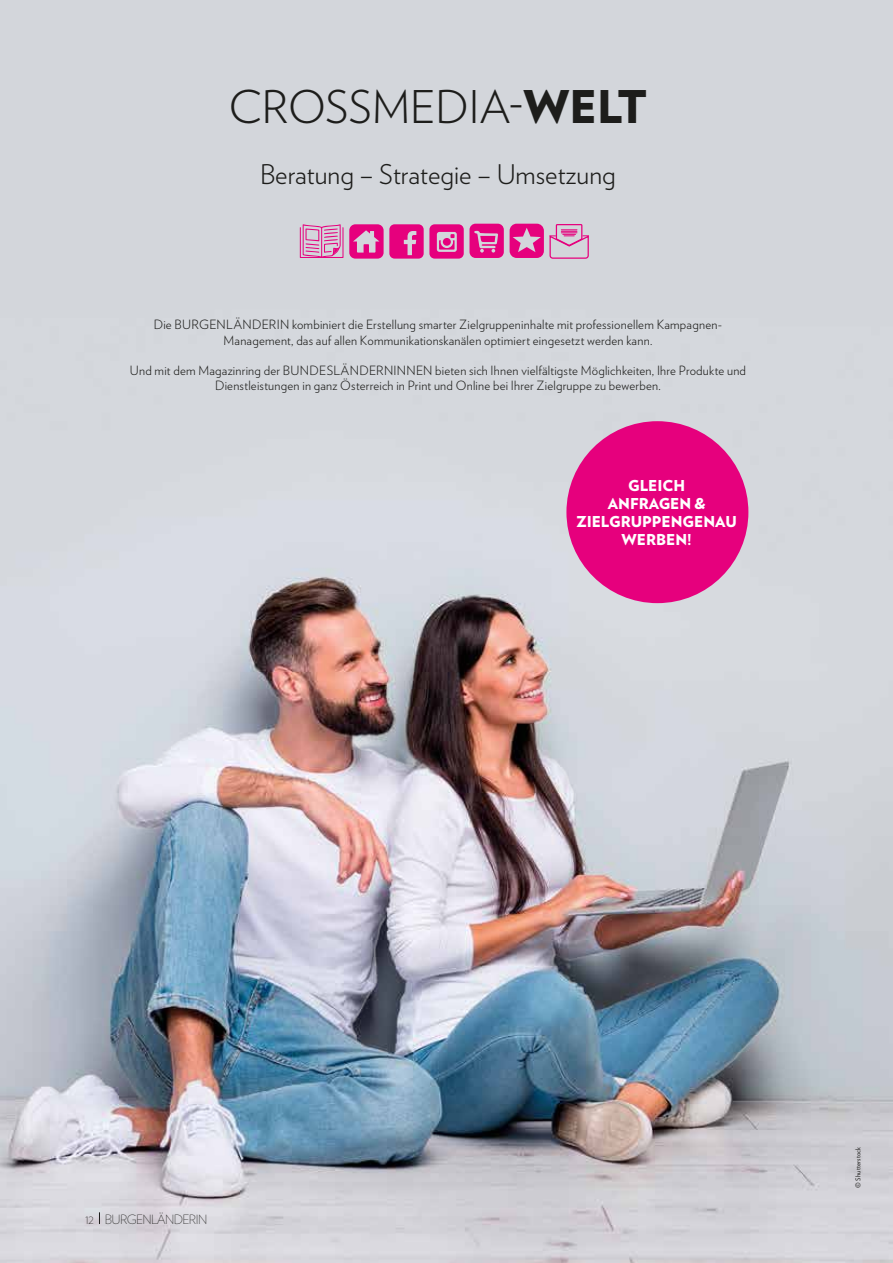
<style>
.page{position:relative;width:893px;height:1263px;background:#fff}
.page>*{position:absolute;margin:0;border:0;box-sizing:border-box;transform-origin:0 0}
.t1{font:300 45px "Verlag";color:#1d1d1b}
.t2{font:300 27px "Verlag";color:#1d1d1b}
.t3{font:900 15px/18px "Verlag";color:#fff;text-align:center}
.t4{font:300 12.75px/15.3px "Verlag";letter-spacing:.015em;color:#1d1d1b;text-align:center}
.t5{font:200 12.75px "Verlag";letter-spacing:-.05em;color:#1d1d1b}
.t6{font:6.75px "Verlag";letter-spacing:.02em;color:#1d1d1b}
.s1{font-weight:900}
</style>
<div class="page">
<img style="left:0;top:0;width:893px;height:1263px">
<svg style="left:300px;top:224px;width:204px;height:35px;background:#dd5aa4"></svg>
<svg style="left:510px;top:223px;width:80px;height:36px;background:#da7db4"></svg>
<div style="left:566px;top:421px;width:182px;height:182px;background:#e6007d;border-radius:50%"></div>
<svg style="left:99px;top:1212px;width:1px;height:12px"></svg>
<h1 class="t1" style="left:229px;top:74px;width:420px">CROSSMEDIA-<span class="s1">WELT</span></h1>
<h2 class="t2" style="left:260px;top:154px;width:357px">Beratung – Strategie – Umsetzung</h2>
<p class="t4" style="left:154px;top:316px;width:570px">Die BURGENLÄNDERIN kombiniert die Erstellung smarter Zielgruppeninhalte mit professionellem Kampagnen-<br>Management, das auf allen Kommunikationskanälen optimiert eingesetzt werden kann.</p>
<p class="t4" style="left:130px;top:362px;width:618px">Und mit dem Magazinring der BUNDESLÄNDERNINNEN bieten sich Ihnen vielfältigste Möglichkeiten, Ihre Produkte und<br>Dienstleistungen in ganz Österreich in Print und Online bei Ihrer Zielgruppe zu bewerben.</p>
<p class="t3" style="left:576px;top:476px;width:162px">GLEICH<br>ANFRAGEN &amp;<br>ZIELGRUPPENGENAU<br>WERBEN!</p>
<p class="t5" style="left:85px;top:1210px;width:124px">12 BURGENLÄNDERIN</p>
<p class="t6" style="left:853px;top:1188px;width:43px;rotate:-90deg">© Shutterstock</p>
</div>
